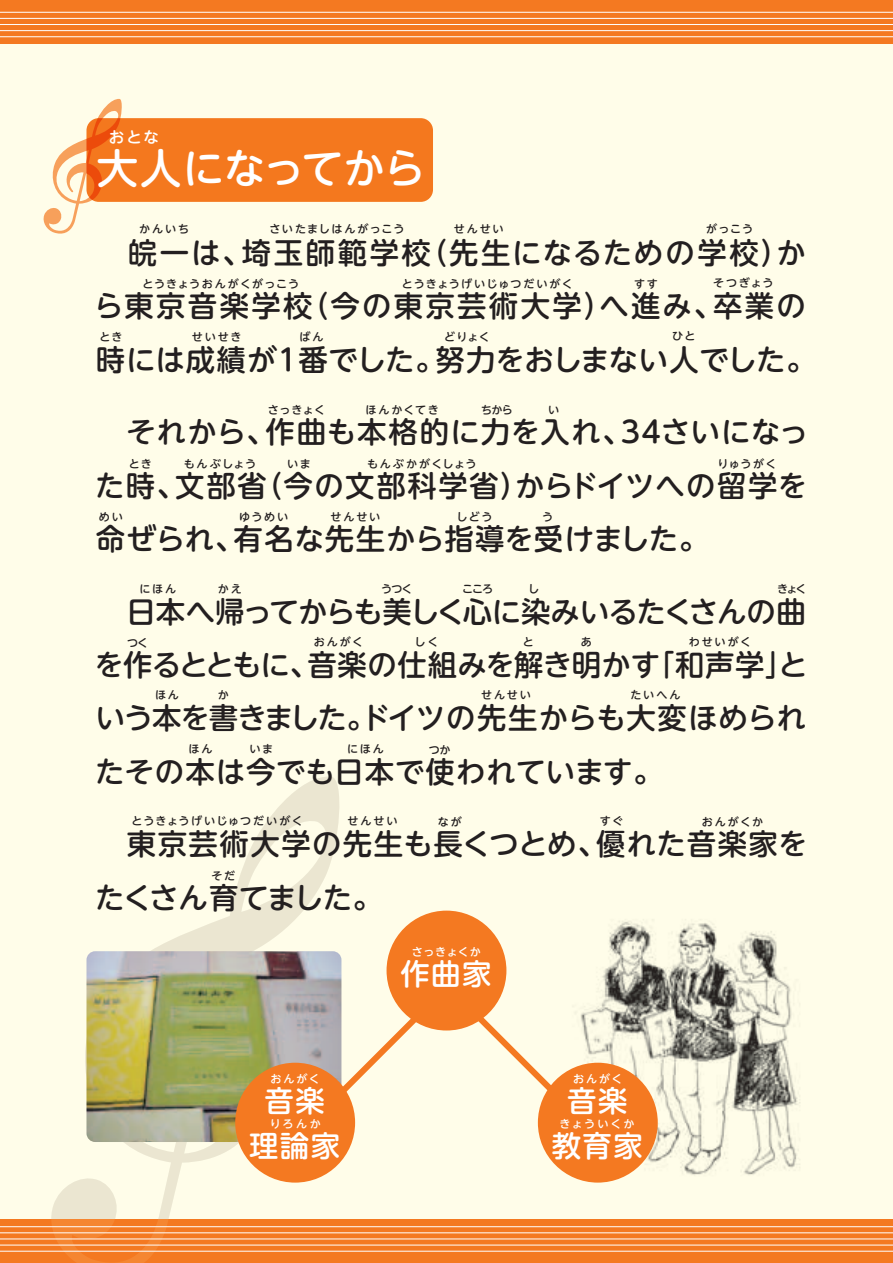
<style>
.page{position:relative;width:893px;height:1263px;background:#fff}
.page>*{position:absolute;margin:0;border:0;box-sizing:border-box;transform-origin:0 0}
.t1{font:500 41.4px "UD Shin M Go Pro";color:#fff}
.t2{font:500 29.4px/53.2px "UD Shin M Go Pro";letter-spacing:.03em;color:#231f20;text-align:justify}
.t3{font:500 29.4px/53.2px "UD Shin M Go Pro";letter-spacing:.065em;color:#231f20}
.t4{font:500 29.4px/44.7px "UD Shin M Go Pro";letter-spacing:.05em;color:#fff;text-align:center}
.t5{font:500 15.45px "UD Shin M Go Pro";color:#fff}
.t6{font:500 10.95px "UD Shin M Go Pro";letter-spacing:.125em;color:#231f20}
.t7{font:500 10.95px "UD Shin M Go Pro";letter-spacing:.155em;color:#fff}
.t8{font:500 10.95px "UD Shin M Go Pro";letter-spacing:.095em;color:#231f20}
</style>
<div class="page">
<div style="left:0;top:36px;width:893px;height:1185px;background:#fffde9"></div>
<div style="left:0;top:0;width:893px;height:43px;background:#f47921"></div>
<div style="left:0;top:1220px;width:893px;height:43px;background:#f47921"></div>
<hr style="left:0;top:1226px;width:893px;height:1px;background:#fff">
<hr style="left:0;top:1232px;width:893px;height:1px;background:#fff">
<hr style="left:0;top:1238px;width:893px;height:1px;background:#fff">
<hr style="left:0;top:1245px;width:893px;height:1px;background:#fff">
<hr style="left:0;top:1251px;width:893px;height:1px;background:#fff">
<hr style="left:0;top:12px;width:893px;height:1px;background:#fff">
<hr style="left:0;top:18px;width:893px;height:1px;background:#fff">
<hr style="left:0;top:24px;width:893px;height:1px;background:#fff">
<hr style="left:0;top:30px;width:893px;height:1px;background:#fff">
<hr style="left:0;top:36px;width:893px;height:1px;background:#fff">
<svg style="left:51px;top:776px;width:288px;height:487px"></svg>
<div style="left:86px;top:118px;width:347px;height:84px;background:#f47921;border-radius:12px"></div>
<svg style="left:44px;top:99px;width:78px;height:135px"></svg>
<img style="left:86px;top:951px;width:255px;height:191px">
<img style="left:567px;top:921px;width:233px;height:255px">
<svg style="left:329px;top:977px;width:238px;height:128px"></svg>
<div style="left:235px;top:1063px;width:120px;height:119px;background:#f47921;border-radius:50%"></div>
<div style="left:538px;top:1063px;width:120px;height:119px;background:#f47921;border-radius:50%"></div>
<div style="left:387px;top:911px;width:119px;height:119px;background:#f47921;border-radius:50%"></div>
<p class="t5" style="left:109px;top:124px;width:52px">おとな</p>
<h1 class="t1" style="left:97px;top:135px;width:330px">大人になってから</h1>
<p class="t6" style="left:139px;top:220px;width:51px">かんいち</p>
<p class="t6" style="left:269px;top:220px;width:136px">さいたましはんがっこう</p>
<p class="t6" style="left:454px;top:220px;width:51px">せんせい</p>
<p class="t6" style="left:706px;top:220px;width:48px">がっこう</p>
<p class="t3" style="left:94px;top:225px;width:723px">　皖一は、埼玉師範学校（先生になるための学校）から東京音楽学校（今の東京芸術大学）へ進み、卒業の時には成績が１番でした。努力をおしまない人でした。</p>
<p class="t8" style="left:142px;top:275px;width:158px">とうきょうおんがくがっこう</p>
<p class="t6" style="left:402px;top:275px;width:173px">とうきょうげいじゅつだいがく</p>
<p class="t6" style="left:634px;top:275px;width:25px">すす</p>
<p class="t6" style="left:713px;top:274px;width:62px">そつぎょう</p>
<p class="t6" style="left:99px;top:327px;width:24px">とき</p>
<p class="t6" style="left:192px;top:327px;width:51px">せいせき</p>
<p class="t6" style="left:299px;top:327px;width:26px">ばん</p>
<p class="t6" style="left:444px;top:327px;width:47px">どりょく</p>
<p class="t6" style="left:672px;top:327px;width:25px">ひと</p>
<p class="t6" style="left:268px;top:401px;width:59px">さっきょく</p>
<p class="t6" style="left:365px;top:401px;width:75px">ほんかくてき</p>
<p class="t6" style="left:481px;top:401px;width:33px">ちから</p>
<p class="t6" style="left:548px;top:401px;width:13px">い</p>
<p class="t2" style="left:95px;top:404px;width:715px;text-indent:31px">それから、作曲も本格的に力を入れ、３４さいになった時、文部省（今の文部科学省）からドイツへの留学を命ぜられ、有名な先生から指導を受けました。</p>
<p class="t6" style="left:129px;top:455px;width:24px">とき</p>
<p class="t6" style="left:184px;top:455px;width:74px">もんぶしょう</p>
<p class="t6" style="left:287px;top:455px;width:25px">いま</p>
<p class="t6" style="left:367px;top:455px;width:111px">もんぶかがくしょう</p>
<p class="t6" style="left:718px;top:455px;width:60px">りゅうがく</p>
<p class="t6" style="left:99px;top:508px;width:26px">めい</p>
<p class="t6" style="left:239px;top:508px;width:51px">ゆうめい</p>
<p class="t6" style="left:330px;top:508px;width:51px">せんせい</p>
<p class="t6" style="left:457px;top:508px;width:37px">しどう</p>
<p class="t6" style="left:542px;top:508px;width:13px">う</p>
<p class="t6" style="left:139px;top:579px;width:38px">にほん</p>
<p class="t6" style="left:218px;top:579px;width:25px">かえ</p>
<p class="t6" style="left:381px;top:579px;width:33px">うつく</p>
<p class="t6" style="left:462px;top:579px;width:32px">こころ</p>
<p class="t6" style="left:528px;top:579px;width:13px">し</p>
<p class="t6" style="left:777px;top:579px;width:31px">きょく</p>
<p class="t2" style="left:94px;top:583px;width:715px;text-indent:32px">日本へ帰ってからも美しく心に染みいるたくさんの曲を作るとともに、音楽の仕組みを解き明かす「和声学」という本を書きました。ドイツの先生からも大変ほめられたその本は今でも日本で使われています。</p>
<p class="t6" style="left:127px;top:633px;width:23px">つく</p>
<p class="t6" style="left:314px;top:633px;width:51px">おんがく</p>
<p class="t6" style="left:415px;top:633px;width:25px">しく</p>
<p class="t6" style="left:523px;top:633px;width:13px">と</p>
<p class="t6" style="left:581px;top:633px;width:13px">あ</p>
<p class="t6" style="left:689px;top:633px;width:64px">わせいがく</p>
<p class="t6" style="left:155px;top:686px;width:25px">ほん</p>
<p class="t6" style="left:218px;top:686px;width:13px">か</p>
<p class="t6" style="left:481px;top:685px;width:51px">せんせい</p>
<p class="t6" style="left:630px;top:686px;width:52px">たいへん</p>
<p class="t6" style="left:188px;top:740px;width:25px">ほん</p>
<p class="t6" style="left:250px;top:740px;width:25px">いま</p>
<p class="t6" style="left:429px;top:740px;width:23px">つか</p>
<p class="t6" style="left:347px;top:740px;width:38px">にほん</p>
<p class="t6" style="left:132px;top:812px;width:173px">とうきょうげいじゅつだいがく</p>
<p class="t6" style="left:348px;top:811px;width:51px">せんせい</p>
<p class="t6" style="left:438px;top:813px;width:25px">なが</p>
<p class="t6" style="left:600px;top:812px;width:25px">すぐ</p>
<p class="t6" style="left:702px;top:813px;width:63px">おんがくか</p>
<p class="t2" style="left:95px;top:816px;width:714px;text-indent:32px">東京芸術大学の先生も長くつとめ、優れた音楽家をたくさん育てました。</p>
<p class="t6" style="left:211px;top:867px;width:25px">そだ</p>
<p class="t7" style="left:412px;top:943px;width:71px">さっきょくか</p>
<p class="t7" style="left:270px;top:1070px;width:51px">おんがく</p>
<p class="t7" style="left:270px;top:1115px;width:53px">りろんか</p>
<p class="t4" style="left:249px;top:1077px;width:93px">音楽理論家</p>
<p class="t4" style="left:400px;top:950px;width:93px">作曲家</p>
<p class="t7" style="left:573px;top:1070px;width:51px">おんがく</p>
<p class="t7" style="left:559px;top:1115px;width:77px">きょういくか</p>
<p class="t4" style="left:552px;top:1077px;width:93px">音楽教育家</p>
</div>
